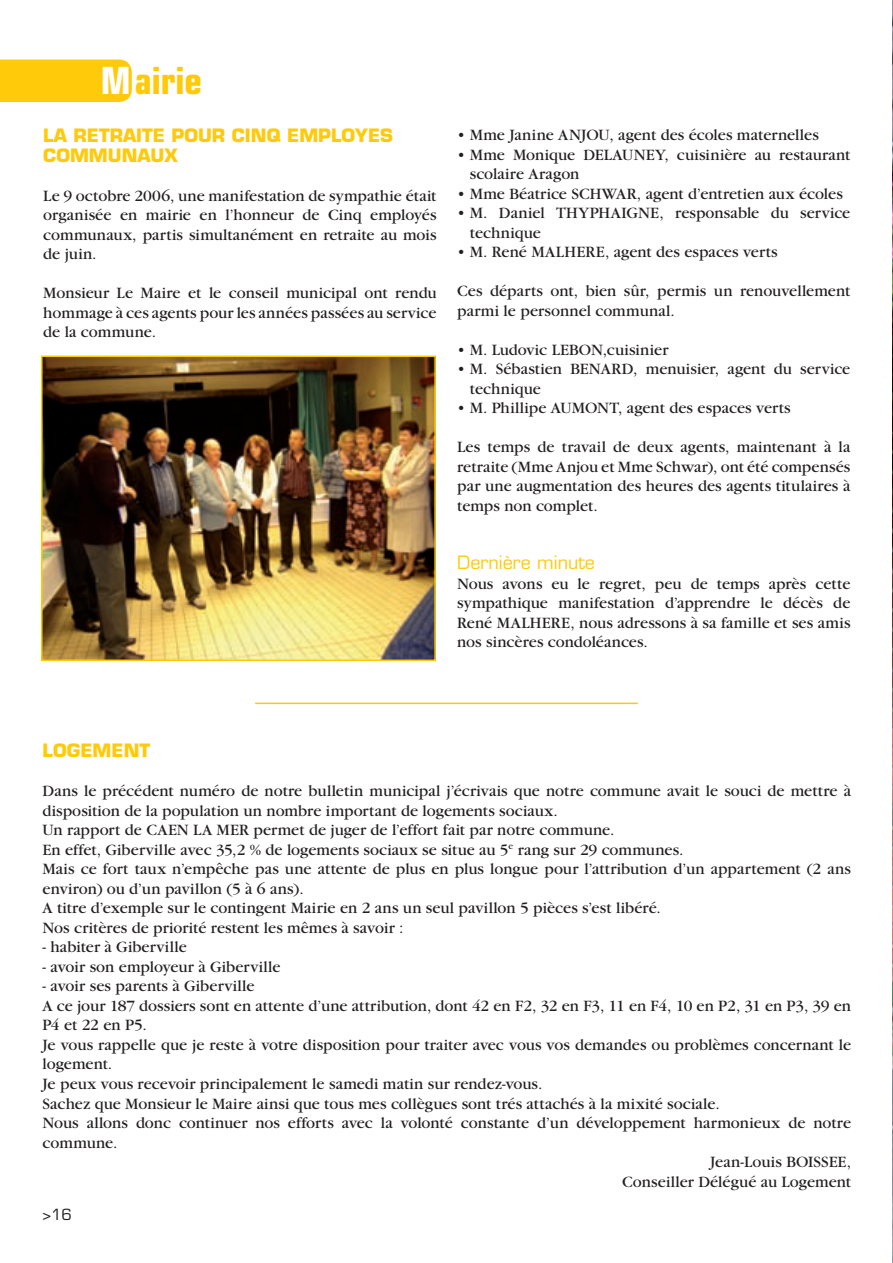
<style>
.page{position:relative;width:893px;height:1263px;background:#fff}
.page>*{position:absolute;margin:0;border:0;box-sizing:border-box;transform-origin:0 0}
.t1{font:700 condensed 37.5px "Eurostile";color:#feca0a}
.t2{font:700 18px/19.5px "Eurostile";color:#feca0a}
.t3{font:18px "Eurostile";color:#feca0a}
.t4{font:16.5px/19.5px "Garamond";color:#231f20}
.t5{font:15px "Eurostile";color:#231f20}
.s1{color:#fff}
</style>
<div class="page">
<div style="left:0;top:60px;width:132px;height:42px;background:#feca0a"></div>
<img style="left:892px;top:1px;width:1px;height:1261px">
<img style="left:44px;top:358px;width:389px;height:300px">
<div style="left:41px;top:355px;width:395px;height:306px;border:2px solid #feca0a"></div>
<hr style="left:255px;top:703px;width:383px;height:1px;background:#feca0a">
<h1 class="t1" style="left:101px;top:58px;width:103px"><span class="s1">M</span> airie</h1>
<p class="t2" style="left:43px;top:126px;width:351px">LA RETRAITE POUR CINQ EMPLOYES<br>COMMUNAUX</p>
<p class="t4" style="left:43px;top:186px;width:395px;text-align:justify">Le 9 octobre 2006, une manifestation de sympathie était organisée en mairie en l’honneur de Cinq employés communaux, partis simultanément en retraite au mois de juin.</p>
<p class="t4" style="left:43px;top:283px;width:395px;text-align:justify">Monsieur Le Maire et le conseil municipal ont rendu hommage à ces agents pour les années passées au service de la commune.</p>
<p class="t4" style="left:457px;top:125px;width:363px">• Mme Janine ANJOU, agent des écoles maternelles</p>
<p class="t4" style="left:470px;top:145px;width:382px;text-indent:-13px">• Mme Monique DELAUNEY, cuisinière au restaurant scolaire Aragon</p>
<p class="t4" style="left:457px;top:184px;width:387px">• Mme Béatrice SCHWAR, agent d’entretien aux écoles</p>
<p class="t4" style="left:470px;top:203px;width:382px;text-indent:-13px">• M. Daniel THYPHAIGNE, responsable du service technique</p>
<p class="t4" style="left:457px;top:242px;width:322px">• M. René MALHERE, agent des espaces verts</p>
<p class="t4" style="left:457px;top:281px;width:395px">Ces départs ont, bien sûr, permis un renouvellement parmi le personnel communal.</p>
<p class="t4" style="left:457px;top:340px;width:213px">• M. Ludovic LEBON,cuisinier</p>
<p class="t4" style="left:470px;top:359px;width:382px;text-indent:-13px">• M. Sébastien BENARD, menuisier, agent du service technique</p>
<p class="t4" style="left:457px;top:398px;width:335px">• M. Phillipe AUMONT, agent des espaces verts</p>
<p class="t4" style="left:457px;top:437px;width:395px;text-align:justify">Les temps de travail de deux agents, maintenant à la retraite (Mme Anjou et Mme Schwar), ont été compensés par une augmentation des heures des agents titulaires à temps non complet.</p>
<p class="t3" style="left:457px;top:552px;width:140px">Dernière minute</p>
<p class="t4" style="left:457px;top:574px;width:395px;text-align:justify">Nous avons eu le regret, peu de temps après cette sympathique manifestation d’apprendre le décès de René MALHERE, nous adressons à sa famille et ses amis nos sincères condoléances.</p>
<p class="t2" style="left:43px;top:741px;width:109px">LOGEMENT</p>
<p class="t4" style="left:43px;top:782px;width:810px">Dans le précédent numéro de notre bulletin municipal j’écrivais que notre commune avait le souci de mettre à disposition de la population un nombre important de logements sociaux.<br>Un rapport de CAEN LA MER permet de juger de l’effort fait par notre commune.<br>En effet, Giberville avec 35,2 % de logements sociaux se situe au 5<sup>e</sup> rang sur 29 communes.<br>Mais ce fort taux n’empêche pas une attente de plus en plus longue pour l’attribution d’un appartement (2 ans environ) ou d’un pavillon (5 à 6 ans).<br>A titre d’exemple sur le contingent Mairie en 2 ans un seul pavillon 5 pièces s’est libéré.<br>Nos critères de priorité restent les mêmes à savoir :</p>
<p class="t4" style="left:43px;top:938px;width:146px">- habiter à Giberville</p>
<p class="t4" style="left:43px;top:957px;width:240px">- avoir son employeur à Giberville</p>
<p class="t4" style="left:43px;top:977px;width:214px">- avoir ses parents à Giberville</p>
<p class="t4" style="left:43px;top:996px;width:810px">A ce jour 187 dossiers sont en attente d’une attribution, dont 42 en F2, 32 en F3, 11 en F4, 10 en P2, 31 en P3, 39 en</p>
<p class="t4" style="left:43px;top:1016px;width:106px">P4 et 22 en P5.</p>
<p class="t4" style="left:43px;top:1035px;width:810px">Je vous rappelle que je reste à votre disposition pour traiter avec vous vos demandes ou problèmes concernant le</p>
<p class="t4" style="left:43px;top:1055px;width:71px">logement.</p>
<p class="t4" style="left:43px;top:1074px;width:501px">Je peux vous recevoir principalement le samedi matin sur rendez-vous.</p>
<p class="t4" style="left:43px;top:1094px;width:679px">Sachez que Monsieur le Maire ainsi que tous mes collègues sont trés attachés à la mixité sociale.</p>
<p class="t4" style="left:43px;top:1113px;width:810px">Nous allons donc continuer nos efforts avec la volonté constante d’un développement harmonieux de notre</p>
<p class="t4" style="left:43px;top:1133px;width:77px">commune.</p>
<p class="t4" style="left:710px;top:1152px;width:143px">Jean-Louis BOISSEE,</p>
<p class="t4" style="left:622px;top:1172px;width:230px">Conseiller Délégué au Logement</p>
<p class="t5" style="left:43px;top:1205px;width:31px">&gt;16</p>
</div>
